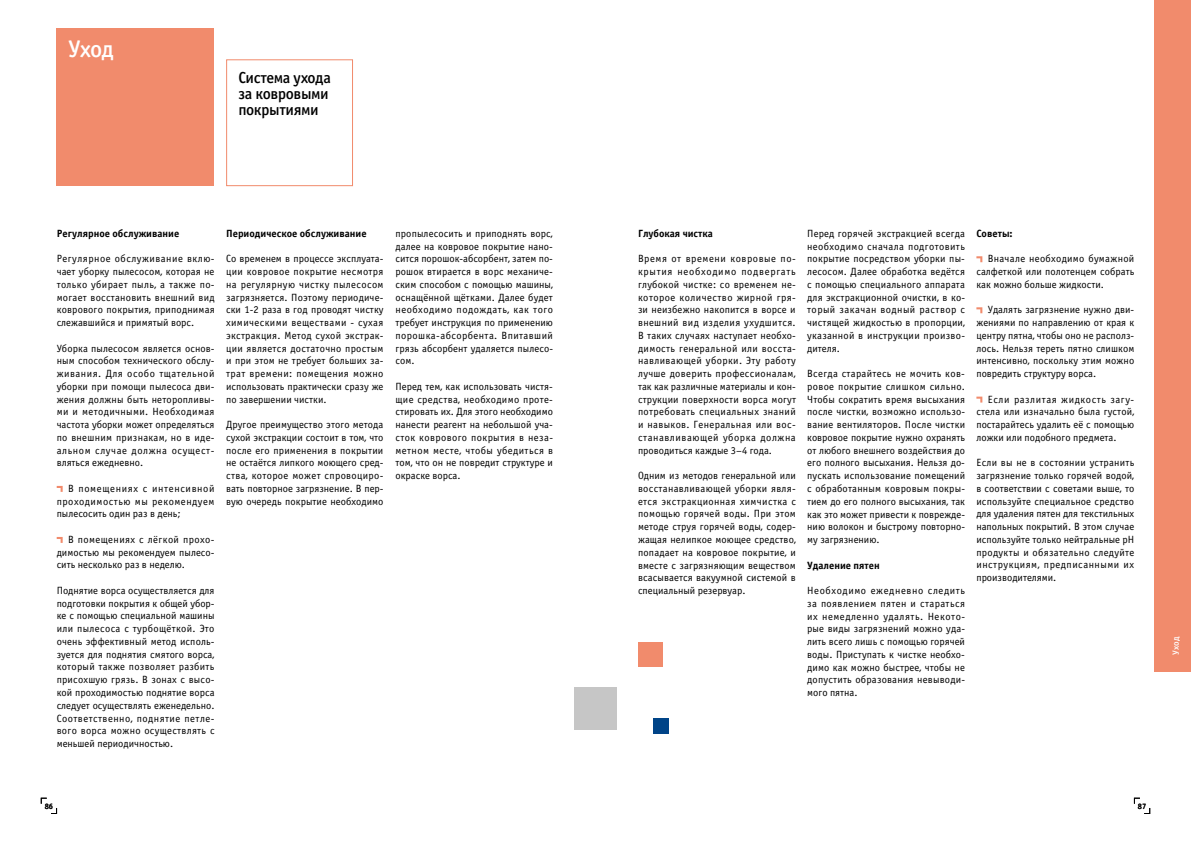
<style>
.page{position:relative;width:1191px;height:842px;background:#fff}
.page>*{position:absolute;margin:0;border:0;box-sizing:border-box;transform-origin:0 0}
.t1{font:24px "Officina Sans Medium ITC";color:#fff}
.t2{font:16px/16px "Officina Sans Medium ITC";letter-spacing:-.025em;color:#000}
.t3{font:10.5px/12.8px "Officina Sans Book ITC";letter-spacing:.005em;color:#000;text-align:justify}
.t4{font:10.5px "Officina Sans Bold ITC";color:#000}
.t5{font:9px "Officina Sans Medium ITC";color:#fff}
.t6{font:8px "Officina Sans Medium ITC";color:#000}
</style>
<div class="page">
<svg style="left:1134px;top:798px;width:16px;height:16px"></svg>
<svg style="left:41px;top:798px;width:16px;height:16px"></svg>
<div style="left:57px;top:28px;width:157px;height:158px;background:#f18b6c"></div>
<div style="left:226px;top:59px;width:127px;height:127px;border:1px solid #f18b6c"></div>
<svg style="left:57px;top:486px;width:6px;height:6px"></svg>
<svg style="left:57px;top:537px;width:6px;height:6px"></svg>
<div style="left:574px;top:687px;width:43px;height:43px;background:#c6c6c6"></div>
<div style="left:638px;top:642px;width:24px;height:24px;background:#f18b6c"></div>
<div style="left:653px;top:719px;width:16px;height:15px;background:#048"></div>
<svg style="left:976px;top:256px;width:6px;height:6px"></svg>
<svg style="left:976px;top:307px;width:6px;height:6px"></svg>
<svg style="left:976px;top:397px;width:6px;height:6px"></svg>
<div style="left:1154px;top:0;width:37px;height:671px;background:#f18b6c"></div>
<h1 class="t1" style="left:68px;top:35px;width:47px">Уход</h1>
<h2 class="t2" style="left:238px;top:70px;width:94px">Система ухода за ковровыми покрытиями</h2>
<p class="t4" style="left:57px;top:227px;width:124px">Регулярное обслуживание</p>
<p class="t3" style="left:57px;top:252px;width:159px">Регулярное обслуживание вклю&shy;чает уборку пылесосом, которая не только убирает пыль, а также по&shy;могает восстановить внешний вид коврового покрытия, приподнимая слежавшийся и примятый ворс.</p>
<p class="t3" style="left:57px;top:342px;width:159px">Уборка пылесосом является основ&shy;ным способом технического обслу&shy;живания. Для особо тщательной уборки при помощи пылесоса дви&shy;жения должны быть неторопливы&shy;ми и методичными. Необходимая частота уборки может определяться по внешним признакам, но в иде&shy;альном случае должна осущест&shy;вляться ежедневно.</p>
<p class="t3" style="left:57px;top:482px;width:159px;text-indent:11px">В помещениях с интенсивной проходимостью мы рекомендуем пылесосить один раз в день;</p>
<p class="t3" style="left:57px;top:533px;width:159px;text-indent:11px">В помещениях с лёгкой прохо&shy;димостью мы рекомендуем пылесо&shy;сить несколько раз в неделю.</p>
<p class="t3" style="left:57px;top:584px;width:159px">Поднятие ворса осуществляется для подготовки покрытия к общей убор&shy;ке с помощью специальной машины или пылесоса с турбощёткой. Это очень эффективный метод исполь&shy;зуется для поднятия смятого ворса, который также позволяет разбить присохшую грязь. В зонах с высо&shy;кой проходимостью поднятие ворса следует осуществлять еженедельно.<br>Соответственно, поднятие петле&shy;вого ворса можно осуществлять с меньшей периодичностью.</p>
<p class="t4" style="left:226px;top:227px;width:142px">П ериодическое обслуживание</p>
<p class="t3" style="left:226px;top:252px;width:159px">Со временем в процессе эксплуата&shy;ции ковровое покрытие несмотря на регулярную чистку пылесосом загрязняется. Поэтому периодиче&shy;ски 1-2 раза в год проводят чистку химическими веществами - сухая экстракция. Метод сухой экстрак&shy;ции является достаточно простым и при этом не требует больших за&shy;трат времени: помещения можно использовать практически сразу же по завершении чистки.</p>
<p class="t3" style="left:226px;top:418px;width:159px">Другое преимущество этого метода сухой экстракции состоит в том, что после его применения в покрытии не остаётся липкого моющего сред&shy;ства, которое может спровоциро&shy;вать повторное загрязнение. В пер&shy;вую очередь покрытие необходимо</p>
<p class="t3" style="left:395px;top:227px;width:159px">пропылесосить и приподнять ворс, далее на ковровое покрытие нано&shy;сится порошок-абсорбент, затем по&shy;рошок втирается в ворс механиче&shy;ским способом с помощью машины, оснащённой щётками. Далее будет необходимо подождать, как того требует инструкция по применению порошка-абсорбента. Впитавший грязь абсорбент удаляется пылесо&shy;сом.</p>
<p class="t3" style="left:395px;top:380px;width:159px">Перед тем, как использовать чистя&shy;щие средства, необходимо проте&shy;стировать их. Для этого необходимо нанести реагент на небольшой уча&shy;сток коврового покрытия в неза&shy;метном месте, чтобы убедиться в том, что он не повредит структуре и окраске ворса.</p>
<p class="t4" style="left:638px;top:227px;width:76px">Глубокая чистка</p>
<p class="t3" style="left:638px;top:252px;width:159px">Время от времени ковровые по&shy;крытия необходимо подвергать глубокой чистке: со временем не&shy;которое количество жирной гря&shy;зи неизбежно накопится в ворсе и внешний вид изделия ухудшится.<br>В таких случаях наступает необхо&shy;димость генеральной или восста&shy;навливающей уборки. Эту работу лучше доверить профессионалам, так как различные материалы и кон&shy;струкции поверхности ворса могут потребовать специальных знаний и навыков. Генеральная или вос&shy;станавливающей уборка должна проводиться каждые 3–4 года.</p>
<p class="t3" style="left:638px;top:469px;width:159px">Одним из методов генеральной или восстанавливающей уборки явля&shy;ется экстракционная химчистка с помощью горячей воды. При этом методе струя горячей воды, содер&shy;жащая нелипкое моющее средство, попадает на ковровое покрытие, и вместе с загрязняющим веществом всасывается вакуумной системой в специальный резервуар.</p>
<p class="t3" style="left:807px;top:227px;width:159px">Перед горячей экстракцией всегда необходимо сначала подготовить покрытие посредством уборки пы&shy;лесосом. Далее обработка ведётся с помощью специального аппарата для экстракционной очистки, в ко&shy;торый закачан водный раствор с чистящей жидкостью в пропорции, указанной в инструкции произво&shy;дителя.</p>
<p class="t3" style="left:807px;top:367px;width:159px">Всегда старайтесь не мочить ков&shy;ровое покрытие слишком сильно.<br>Чтобы сократить время высыхания после чистки, возможно использо&shy;вание вентиляторов. После чистки ковровое покрытие нужно охранять от любого внешнего воздействия до его полного высыхания. Нельзя до&shy;пускать использование помещений с обработанным ковровым покры&shy;тием до его полного высыхания, так как это может привести к поврежде&shy;нию волокон и быстрому повторно&shy;му загрязнению.</p>
<p class="t4" style="left:807px;top:558px;width:74px">Удаление пятен</p>
<p class="t3" style="left:807px;top:584px;width:159px">Необходимо ежедневно следить за появлением пятен и стараться их немедленно удалять. Некото&shy;рые виды загрязнений можно уда&shy;лить всего лишь с помощью горячей воды. Приступать к чистке необхо&shy;димо как можно быстрее, чтобы не допустить образования невыводи&shy;мого пятна.</p>
<p class="t4" style="left:976px;top:227px;width:38px">Советы:</p>
<p class="t3" style="left:976px;top:252px;width:159px;text-indent:11px">Вначале необходимо бумажной салфеткой или полотенцем собрать как можно больше жидкости.</p>
<p class="t3" style="left:976px;top:303px;width:159px;text-indent:11px">Удалять загрязнение нужно дви&shy;жениями по направлению от края к центру пятна, чтобы оно не располз&shy;лось. Нельзя тереть пятно слишком интенсивно, поскольку этим можно повредить структуру ворса.</p>
<p class="t3" style="left:976px;top:393px;width:159px;text-indent:11px">Если разлитая жидкость загу&shy;стела или изначально была густой, постарайтесь удалить её с помощью ложки или подобного предмета.</p>
<p class="t3" style="left:976px;top:456px;width:159px">Если вы не в состоянии устранить загрязнение только горячей водой, в соответствии с советами выше, то используйте специальное средство для удаления пятен для текстильных напольных покрытий. В этом случае используйте только нейтральные рН продукты и обязательно следуйте инструкциям, предписанными их производителями.</p>
<p class="t6" style="left:45px;top:801px;width:10px">86</p>
<p class="t6" style="left:1138px;top:801px;width:10px">87</p>
<p class="t5" style="left:1170px;top:655px;width:20px;rotate:-90deg">Уход</p>
</div>
